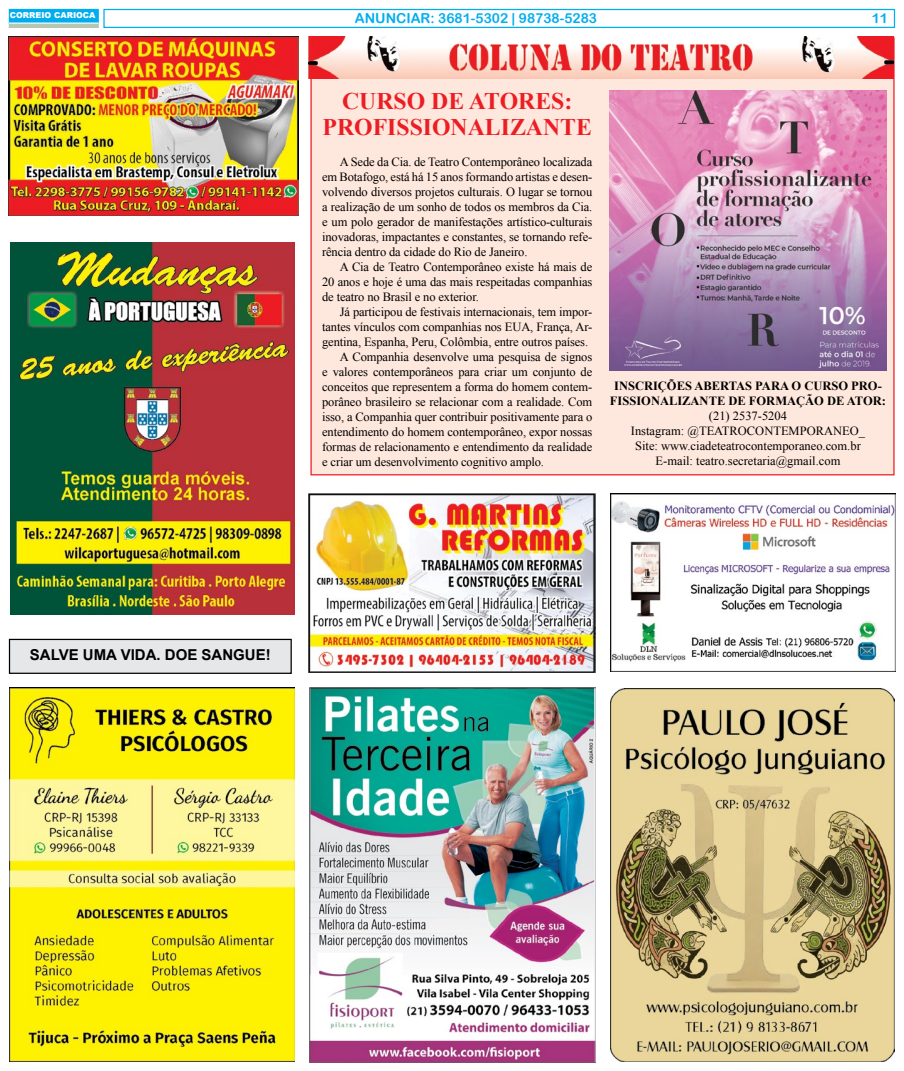
<style>
.page{position:relative;width:904px;height:1071px;background:#fff}
.page>*{position:absolute;margin:0;border:0;box-sizing:border-box;transform-origin:0 0}
.t1{font:700 23.75px/25px "Times New Roman";color:#ed1d24;text-align:center}
.t2{font:700 15px "Arial";color:#000}
.t3{font:13.75px "Arial Rounded MT Bold";color:#00aeef}
.t4{font:12.5px/15px "Times New Roman";letter-spacing:-.01em;color:#000;text-align:justify}
.t5{font:700 12.5px/15px "Times New Roman";color:#000;text-align:center}
.t6{font:900 8.12px "Arial";color:#fff}
</style>
<div class="page">
<div style="left:103px;top:9px;width:792px;height:19px;border:1px solid #00aeef"></div>
<div style="left:9px;top:9px;width:90px;height:15px;background:#00aeef"></div>
<div style="left:9px;top:23px;width:90px;height:5px;background:#b6c7b1"></div>
<hr style="left:9px;top:22px;width:90px;height:2px;background:#fff">
<div style="left:9px;top:639px;width:282px;height:34px;background:#e6e7e8"></div>
<div style="left:9px;top:638px;width:283px;height:35px;border:1px solid #000"></div>
<img style="left:610px;top:493px;width:285px;height:178px">
<img style="left:309px;top:493px;width:286px;height:179px">
<img style="left:9px;top:36px;width:289px;height:180px">
<img style="left:10px;top:242px;width:284px;height:372px">
<img style="left:309px;top:687px;width:286px;height:374px">
<img style="left:610px;top:688px;width:284px;height:373px">
<img style="left:10px;top:687px;width:284px;height:374px">
<div style="left:310px;top:37px;width:584px;height:438px;background:#fee7dc;border:1px solid #ed1d24"></div>
<img style="left:309px;top:36px;width:584px;height:43px">
<img style="left:610px;top:91px;width:276px;height:279px">
<p class="t6" style="left:10px;top:9px;width:87px">CORREIO CARIOCA</p>
<p class="t3" style="left:355px;top:10px;width:243px">ANUNCIAR: 3681-5302 | 98738-5283</p>
<p class="t3" style="left:871px;top:10px;width:18px">11</p>
<h1 class="t1" style="left:322px;top:88px;width:271px">CURSO DE ATORES:<br>PROFISSIONALIZANTE</h1>
<p class="t4" style="left:322px;top:154px;width:272px;text-indent:18px">A Sede da Cia. de Teatro Contemporâneo localizada em Botafogo, está há 15 anos formando artistas e desen&shy;volvendo diversos projetos culturais. O lugar se tornou a realização de um sonho de todos os membros da Cia. e um polo gerador de manifestações artístico-culturais inovadoras, impactantes e constantes, se tornando refe&shy;rência dentro da cidade do Rio de Janeiro.</p>
<p class="t4" style="left:322px;top:259px;width:272px;text-indent:18px">A Cia de Teatro Contemporâneo existe há mais de 20 anos e hoje é uma das mais respeitadas companhias de teatro no Brasil e no exterior.</p>
<p class="t4" style="left:340px;top:304px;width:254px">Já participou de festivais internacionais, tem impor-</p>
<p class="t4" style="left:322px;top:319px;width:271px">tantes vínculos com companhias nos EUA, França, Ar-</p>
<p class="t4" style="left:322px;top:334px;width:267px">gentina, Espanha, Peru, Colômbia, entre outros países.</p>
<p class="t4" style="left:340px;top:349px;width:254px">A Companhia desenvolve uma pesquisa de signos</p>
<p class="t4" style="left:322px;top:364px;width:272px">e valores contemporâneos para criar um conjunto de</p>
<p class="t4" style="left:322px;top:379px;width:272px">conceitos que representem a forma do homem contem-</p>
<p class="t4" style="left:322px;top:394px;width:272px">porâneo brasileiro se relacionar com a realidade. Com</p>
<p class="t4" style="left:322px;top:409px;width:272px">isso, a Companhia quer contribuir positivamente para o</p>
<p class="t4" style="left:322px;top:424px;width:272px">entendimento do homem contemporâneo, expor nossas</p>
<p class="t4" style="left:322px;top:439px;width:272px">formas de relacionamento e entendimento da realidade</p>
<p class="t4" style="left:322px;top:454px;width:223px">e criar um desenvolvimento cognitivo amplo.</p>
<p class="t5" style="left:610px;top:377px;width:277px">INSCRIÇÕES ABERTAS PARA O CURSO PRO-<br>FISSIONALIZANTE DE FORMAÇÃO DE ATOR:</p>
<p class="t4" style="left:631px;top:407px;width:236px;text-align:center">(21) 2537-5204<br>Instagram: @TEATROCONTEMPORANEO_ Site: www.ciadeteatrocontemporaneo.com.br E-mail: teatro.secretaria@gmail.com</p>
<p class="t2" style="left:30px;top:644px;width:242px">SALVE UMA VIDA. DOE SANGUE!</p>
</div>
